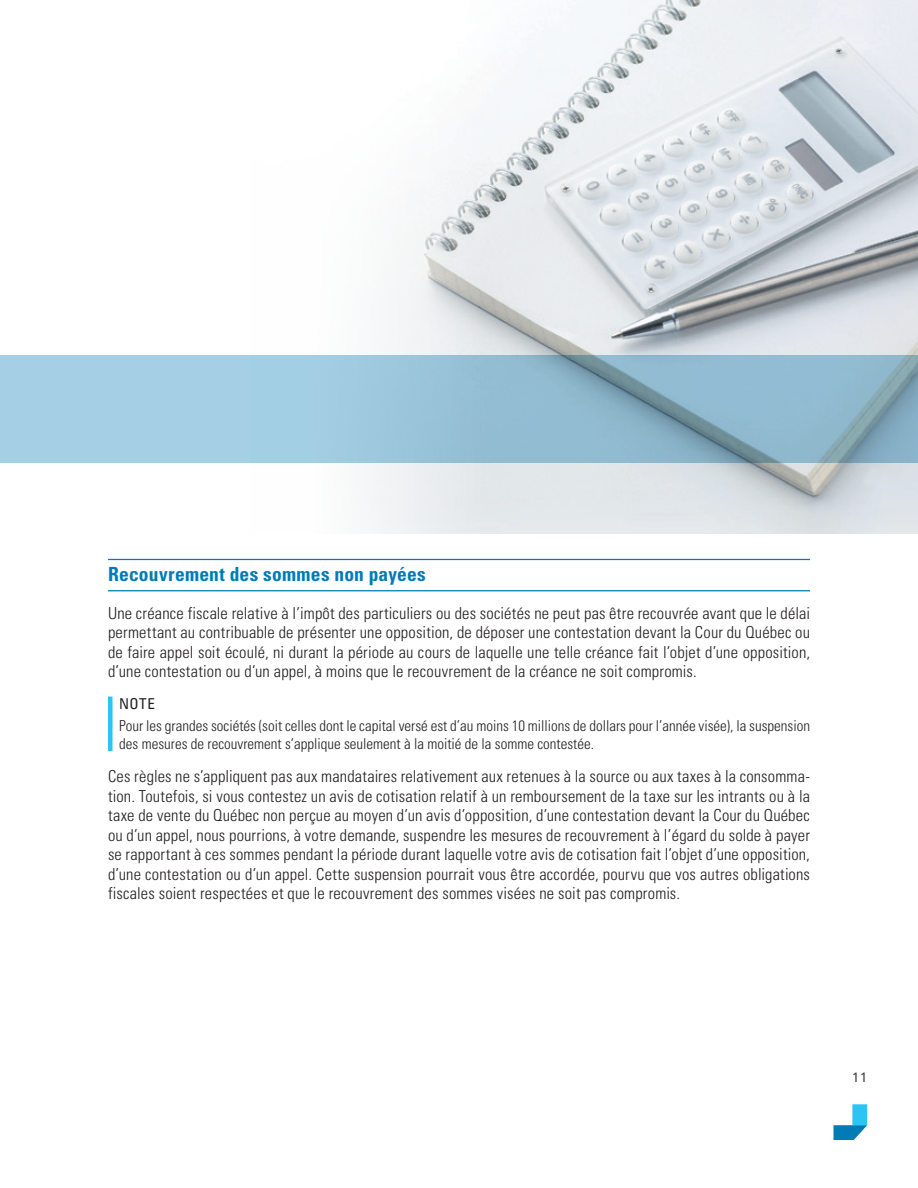
<style>
.page{position:relative;width:918px;height:1188px;background:#fff}
.page>*{position:absolute;margin:0;border:0;box-sizing:border-box;transform-origin:0 0}
.t1{font:700 condensed 19.5px "Univers LT Std";letter-spacing:.015em;color:#007bb6}
.t2{font:300 condensed 16.5px/19.5px "Univers LT Std";letter-spacing:.01em;color:#231f20;text-align:justify}
.t3{font:300 condensed 15px/18px "Univers LT Std";color:#231f20}
.t4{font:condensed 15px "Univers LT Std";color:#231f20}
.t5{font:13.5px "Frutiger LT Pro";color:#494a4b}
</style>
<div class="page">
<div style="left:852px;top:1104px;width:15px;height:21px;background:#2bc4f3"></div>
<svg style="left:834px;top:1125px;width:33px;height:15px"></svg>
<hr style="left:108px;top:559px;width:702px;height:1px;background:#007bb6">
<hr style="left:108px;top:590px;width:702px;height:1px;background:#007bb6">
<hr style="left:108px;top:697px;width:4px;height:54px;background:#2bc4f3">
<img style="left:369px;top:0;width:549px;height:534px">
<svg style="left:0;top:355px;width:918px;height:108px"></svg>
<p class="t1" style="left:108px;top:562px;width:319px">Recouvrement des sommes non payées</p>
<p class="t2" style="left:108px;top:603px;width:704px">Une créance fiscale relative à l’impôt des particuliers ou des sociétés ne peut pas être recouvrée avant que le délai permettant au contribuable de présenter une opposition, de déposer une contestation devant la Cour du Québec ou de faire appel soit écoulé, ni durant la période au cours de laquelle une telle créance fait l’objet d’une opposition, d’une contestation ou d’un appel, à moins que le recouvrement de la créance ne soit compromis.</p>
<p class="t4" style="left:119px;top:694px;width:37px">NOTE</p>
<p class="t3" style="left:119px;top:717px;width:692px">Pour les grandes sociétés (soit celles dont le capital versé est d’au moins 10 millions de dollars pour l’année visée), la suspension des mesures de recouvrement s’applique seulement à la moitié de la somme contestée.</p>
<p class="t2" style="left:108px;top:767px;width:704px">Ces règles ne s’appliquent pas aux mandataires relativement aux retenues à la source ou aux taxes à la consomma&shy;tion. Toutefois, si vous contestez un avis de cotisation relatif à un remboursement de la taxe sur les intrants ou à la taxe de vente du Québec non perçue au moyen d’un avis d’opposition, d’une contestation devant la Cour du Québec ou d’un appel, nous pourrions, à votre demande, suspendre les mesures de recouvrement à l’égard du solde à payer se rapportant à ces sommes pendant la période durant laquelle votre avis de cotisation fait l’objet d’une opposition, d’une contestation ou d’un appel. Cette suspension pourrait vous être accordée, pourvu que vos autres obligations fiscales soient respectées et que le recouvrement des sommes visées ne soit pas compromis.</p>
<p class="t5" style="left:852px;top:1069px;width:17px">11</p>
</div>
